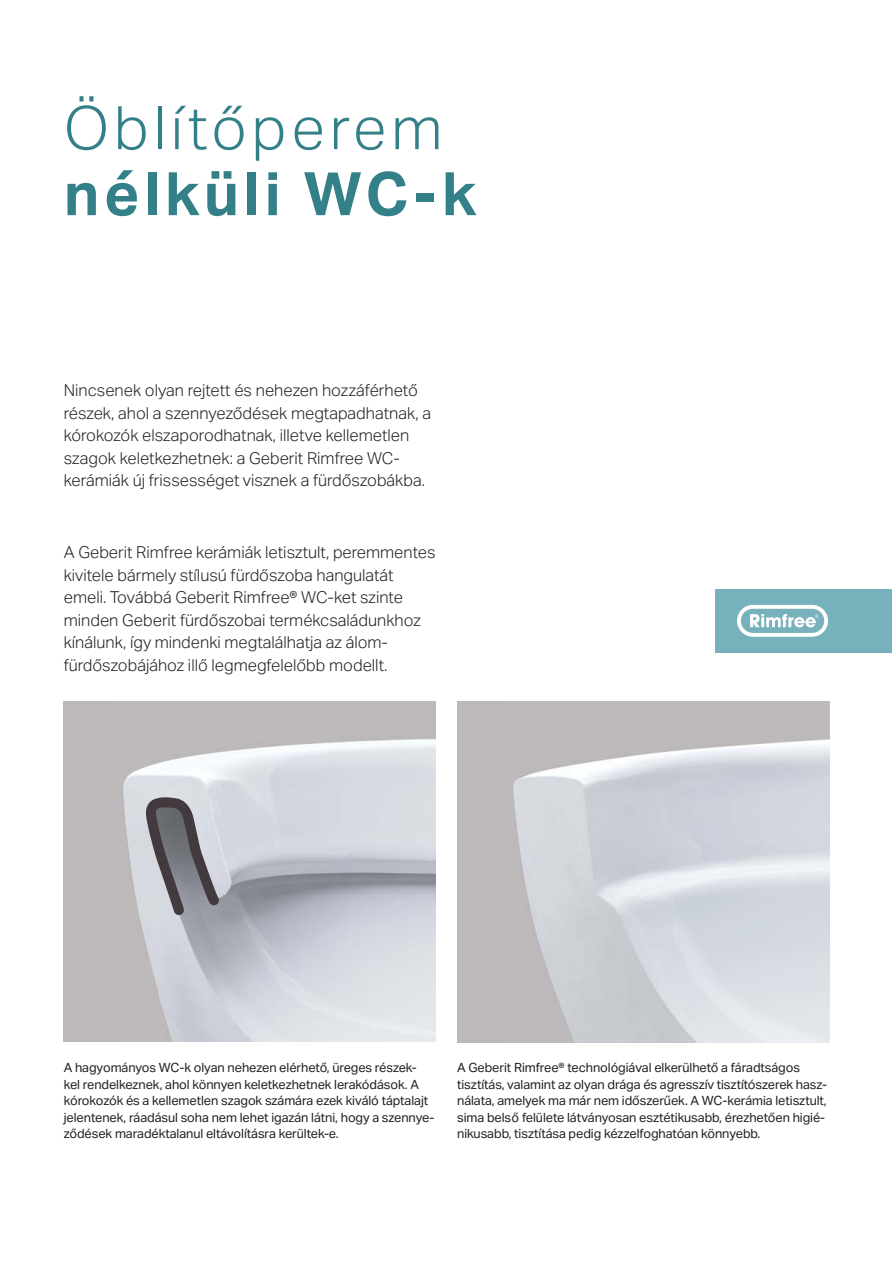
<style>
.page{position:relative;width:893px;height:1263px;background:#fff}
.page>*{position:absolute;margin:0;border:0;box-sizing:border-box;transform-origin:0 0}
.t1{font:300 60px "Aktiv Grotesk Geberit";letter-spacing:.08em;color:#348089}
.t2{font:700 60px "Aktiv Grotesk Geberit";letter-spacing:.08em;color:#348089}
.t3{font:300 16.5px/22.5px "Aktiv Grotesk Geberit";color:#231f20}
.t4{font:12.75px/16.5px "Aktiv Grotesk Geberit";letter-spacing:-.005em;color:#231f20}
</style>
<div class="page">
<img style="left:64px;top:702px;width:372px;height:340px">
<svg style="left:146px;top:797px;width:74px;height:119px;background:#8e8e95"></svg>
<div style="left:716px;top:589px;width:176px;height:64px;background:#77b1bb"></div>
<svg style="left:737px;top:605px;width:91px;height:32px"></svg>
<h1 class="t1" style="left:64px;top:95px;width:380px">Öblítőperem</h1>
<h1 class="t2" style="left:64px;top:161px;width:414px">nélküli WC-k</h1>
<p class="t3" style="left:64px;top:379px;width:369px">Nincsenek olyan rejtett és nehezen hozzáférhető részek, ahol a szennyeződések megtapadhatnak, a kórokozók elszaporodhatnak, illetve kellemetlen szagok keletkezhetnek: a Geberit Rimfree WC&shy;kerámiák új frissességet visznek a fürdőszobákba.</p>
<p class="t3" style="left:64px;top:541px;width:373px">A Geberit Rimfree kerámiák letisztult, peremmentes kivitele bármely stílusú fürdőszoba hangulatát emeli. Továbbá Geberit Rimfree® WC-ket szinte minden Geberit fürdőszobai termékcsaládunkhoz kínálunk, így mindenki megtalálhatja az álom&shy;fürdőszobájához illő legmegfelelőbb modellt.</p>
<p class="t4" style="left:64px;top:1059px;width:372px">A hagyományos WC-k olyan nehezen elérhető, üreges részek&shy;kel rendelkeznek, ahol könnyen keletkezhetnek lerakódások. A kórokozók és a kellemetlen szagok számára ezek kiváló táptalajt jelentenek, ráadásul soha nem lehet igazán látni, hogy a szennye&shy;ződések maradéktalanul eltávolításra kerültek-e.</p>
<p class="t4" style="left:457px;top:1059px;width:371px">A Geberit Rimfree® technológiával elkerülhető a fáradtságos tisztítás, valamint az olyan drága és agresszív tisztítószerek hasz&shy;nálata, amelyek ma már nem időszerűek. A WC-kerámia letisztult, sima bels ő felülete látványosan esztétikusabb, érezhetően higié&shy;nikusabb, tisztítása pedig kézzelfoghatóan könnyebb.</p>
</div>
